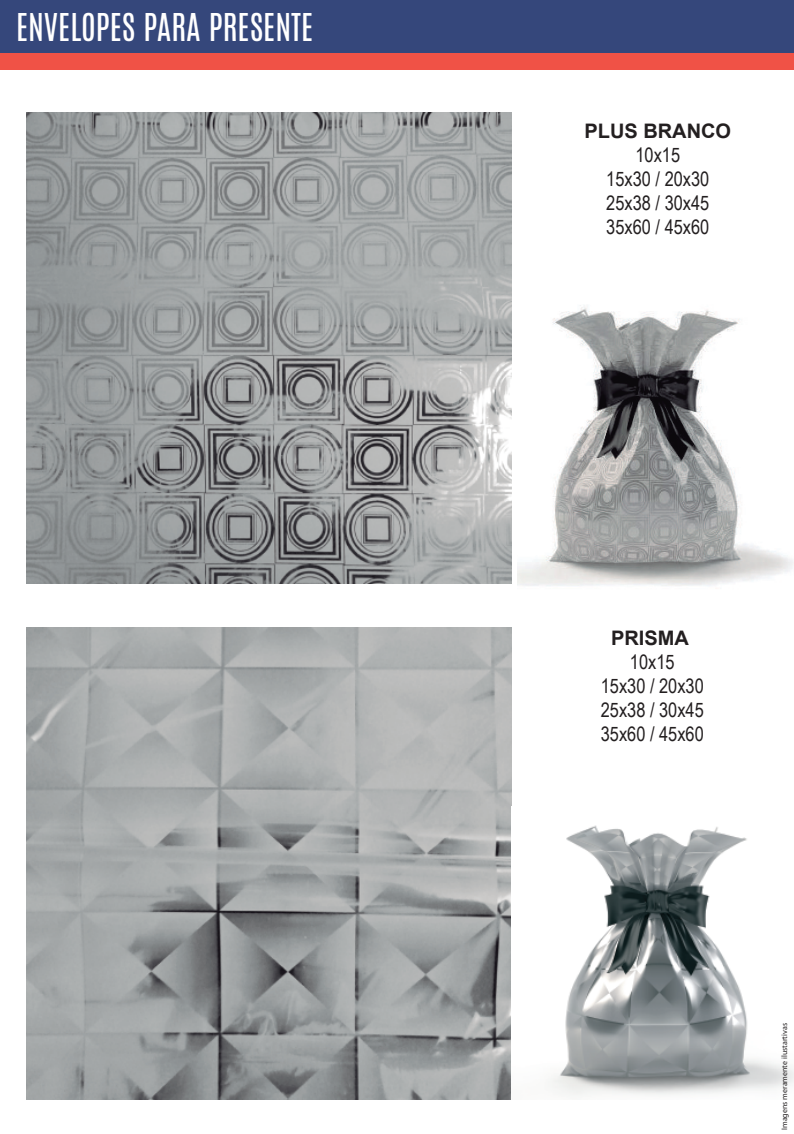
<style>
.page{position:relative;width:794px;height:1134px;background:#fff}
.page>*{position:absolute;margin:0;border:0;box-sizing:border-box;transform-origin:0 0}
.t1{font:32px "Antonio";color:#fff}
.t2{font:20px/24px "Arial Narrow";color:#231f20;text-align:center}
.t3{font:700 20px "Arial";color:#231f20}
.t4{font:8px "Myriad Pro";color:#231f20}
</style>
<div class="page">
<div style="left:0;top:0;width:794px;height:56px;background:#35477b"></div>
<div style="left:0;top:53px;width:794px;height:17px;background:#f05246"></div>
<img style="left:26px;top:628px;width:485px;height:471px">
<img style="left:550px;top:825px;width:244px;height:270px">
<img style="left:26px;top:112px;width:485px;height:471px">
<img style="left:517px;top:305px;width:277px;height:281px">
<h1 class="t1" style="left:16px;top:4px;width:299px">ENVELOPES PARA PRESENTE</h1>
<p class="t3" style="left:584px;top:117px;width:148px">PLUS BRANCO</p>
<p class="t2" style="left:606px;top:142px;width:105px">10x15<br>15x30 / 20x30<br>25x38 / 30x45<br>35x60 / 45x60</p>
<p class="t3" style="left:611px;top:624px;width:79px">PRISMA</p>
<p class="t2" style="left:601px;top:649px;width:105px">10x15<br>15x30 / 20x30<br>25x38 / 30x45<br>35x60 / 45x60</p>
<p class="t4" style="left:779px;top:1130px;width:108px;rotate:-90deg">Imagens meramente ilustartivas</p>
</div>
